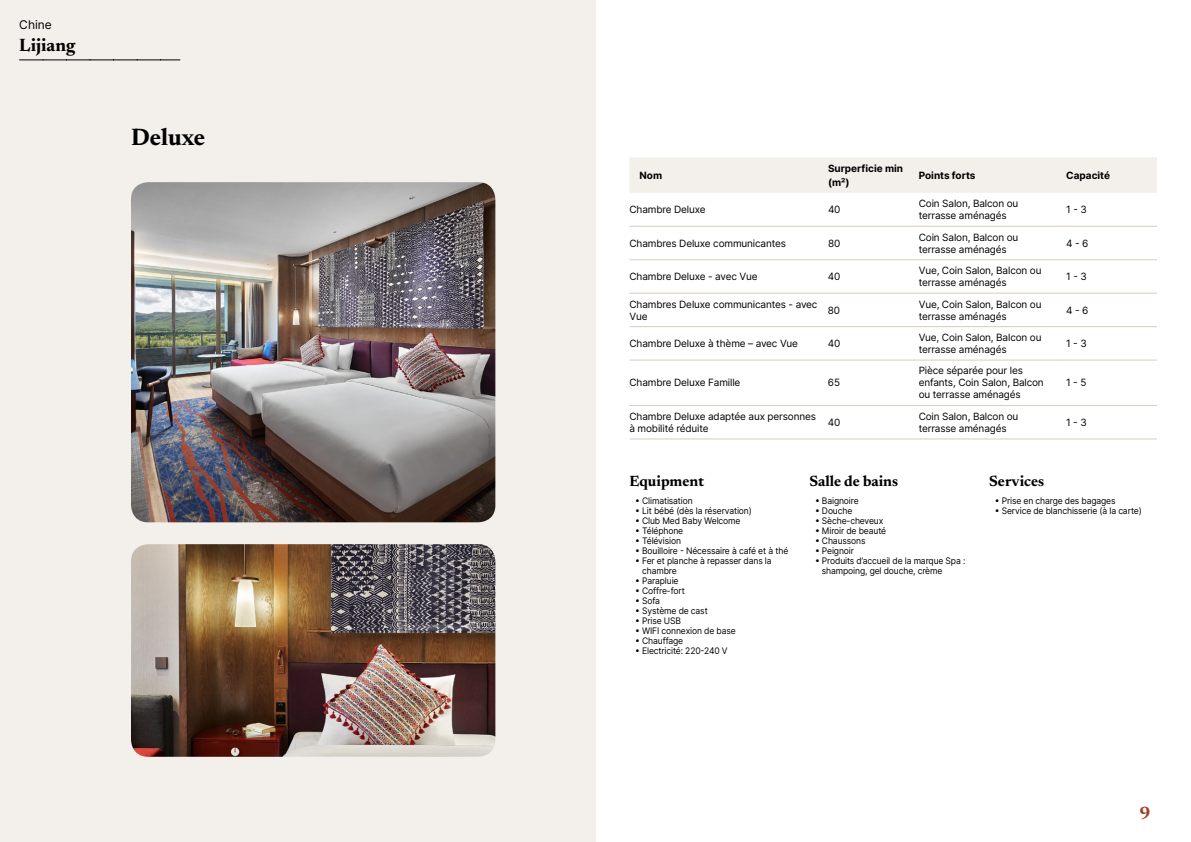
<style>
.page{position:relative;width:1191px;height:842px;background:#fff}
.page>*{position:absolute;margin:0;border:0;box-sizing:border-box;transform-origin:0 0}
.t1{font:700 24px "Newsreader 24 pt";color:#000}
.t2{font:700 18px "Newsreader 24 pt";color:#000}
.t3{font:700 18px "Newsreader 24 pt";color:#9d432c}
.t4{font:700 15px "Newsreader 24 pt";color:#000}
.t5{font:12px "Inter";color:#000}
.t6{font:10px/12px "Inter";letter-spacing:-.015em;color:#000}
.t7{font:700 10px/14px "Inter";color:#000}
.t8{font:9px/10px "Inter";letter-spacing:-.015em;color:#000;scale:.95 1}
</style>
<div class="page">
<div style="left:0;top:0;width:595px;height:842px;background:#f3f0ec"></div>
<img style="left:131px;top:182px;width:364px;height:340px">
<img style="left:131px;top:544px;width:364px;height:213px">
<svg style="left:20px;top:60px;width:160px;height:1px"></svg>
<div style="left:630px;top:157px;width:527px;height:36px;background:#f3f0ec"></div>
<hr style="left:629px;top:226px;width:199px;height:1px;background:#d7cdc1">
<hr style="left:828px;top:226px;width:90px;height:1px;background:#d7cdc1">
<hr style="left:918px;top:226px;width:148px;height:1px;background:#d7cdc1">
<hr style="left:1066px;top:226px;width:91px;height:1px;background:#d7cdc1">
<hr style="left:629px;top:259px;width:199px;height:1px;background:#d7cdc1">
<hr style="left:828px;top:259px;width:90px;height:1px;background:#d7cdc1">
<hr style="left:918px;top:259px;width:148px;height:1px;background:#d7cdc1">
<hr style="left:1066px;top:259px;width:91px;height:1px;background:#d7cdc1">
<hr style="left:629px;top:293px;width:199px;height:1px;background:#d7cdc1">
<hr style="left:828px;top:293px;width:90px;height:1px;background:#d7cdc1">
<hr style="left:918px;top:293px;width:148px;height:1px;background:#d7cdc1">
<hr style="left:1066px;top:293px;width:91px;height:1px;background:#d7cdc1">
<hr style="left:629px;top:326px;width:199px;height:1px;background:#d7cdc1">
<hr style="left:828px;top:326px;width:90px;height:1px;background:#d7cdc1">
<hr style="left:918px;top:326px;width:148px;height:1px;background:#d7cdc1">
<hr style="left:1066px;top:326px;width:91px;height:1px;background:#d7cdc1">
<hr style="left:629px;top:360px;width:199px;height:1px;background:#d7cdc1">
<hr style="left:828px;top:360px;width:90px;height:1px;background:#d7cdc1">
<hr style="left:918px;top:360px;width:148px;height:1px;background:#d7cdc1">
<hr style="left:1066px;top:360px;width:91px;height:1px;background:#d7cdc1">
<hr style="left:629px;top:405px;width:199px;height:1px;background:#d7cdc1">
<hr style="left:828px;top:405px;width:90px;height:1px;background:#d7cdc1">
<hr style="left:918px;top:405px;width:148px;height:1px;background:#d7cdc1">
<hr style="left:1066px;top:405px;width:91px;height:1px;background:#d7cdc1">
<hr style="left:629px;top:438px;width:199px;height:1px;background:#d7cdc1">
<hr style="left:828px;top:438px;width:90px;height:1px;background:#d7cdc1">
<hr style="left:918px;top:438px;width:148px;height:1px;background:#d7cdc1">
<hr style="left:1066px;top:438px;width:91px;height:1px;background:#d7cdc1">
<p class="t5" style="left:19px;top:15px;width:34px">Chine</p>
<h2 class="t2" style="left:19px;top:32px;width:57px">Lijiang</h2>
<h1 class="t1" style="left:131px;top:120px;width:76px">Deluxe</h1>
<p class="t7" style="left:639px;top:168px;width:24px">Nom</p>
<p class="t7" style="left:828px;top:161px;width:77px">Surperficie min (m²)</p>
<p class="t7" style="left:918px;top:168px;width:58px">Points forts</p>
<p class="t7" style="left:1066px;top:168px;width:45px">Capacité</p>
<p class="t6" style="left:629px;top:203px;width:78px">Chambre Deluxe</p>
<p class="t6" style="left:828px;top:203px;width:14px">40</p>
<p class="t6" style="left:918px;top:197px;width:101px">Coin Salon, Balcon ou terrasse aménagés</p>
<p class="t6" style="left:1066px;top:203px;width:22px">1 - 3</p>
<p class="t6" style="left:629px;top:237px;width:158px">Chambres Deluxe communicantes</p>
<p class="t6" style="left:828px;top:237px;width:14px">80</p>
<p class="t6" style="left:918px;top:231px;width:101px">Coin Salon, Balcon ou terrasse aménagés</p>
<p class="t6" style="left:1066px;top:237px;width:24px">4 - 6</p>
<p class="t6" style="left:629px;top:270px;width:130px">Chambre Deluxe - avec Vue</p>
<p class="t6" style="left:828px;top:270px;width:14px">40</p>
<p class="t6" style="left:918px;top:264px;width:124px">Vue, Coin Salon, Balcon ou terrasse aménagés</p>
<p class="t6" style="left:1066px;top:270px;width:22px">1 - 3</p>
<p class="t6" style="left:629px;top:298px;width:189px">Chambres Deluxe communicantes - avec<br>Vue</p>
<p class="t6" style="left:828px;top:304px;width:14px">80</p>
<p class="t6" style="left:918px;top:298px;width:124px">Vue, Coin Salon, Balcon ou terrasse aménagés</p>
<p class="t6" style="left:1066px;top:304px;width:24px">4 - 6</p>
<p class="t6" style="left:629px;top:337px;width:170px">Chambre Deluxe à thème – avec Vue</p>
<p class="t6" style="left:828px;top:337px;width:14px">40</p>
<p class="t6" style="left:918px;top:331px;width:124px">Vue, Coin Salon, Balcon ou terrasse aménagés</p>
<p class="t6" style="left:1066px;top:337px;width:22px">1 - 3</p>
<p class="t6" style="left:629px;top:377px;width:112px">Chambre Deluxe Famille</p>
<p class="t6" style="left:828px;top:377px;width:14px">65</p>
<p class="t6" style="left:918px;top:365px;width:127px">Pièce séparée pour les enfants, Coin Salon, Balcon ou terrasse aménagés</p>
<p class="t6" style="left:1066px;top:377px;width:22px">1 - 5</p>
<p class="t6" style="left:629px;top:410px;width:188px">Chambre Deluxe adaptée aux personnes à mobilité réduite</p>
<p class="t6" style="left:828px;top:416px;width:14px">40</p>
<p class="t6" style="left:918px;top:410px;width:101px">Coin Salon, Balcon ou terrasse aménagés</p>
<p class="t6" style="left:1066px;top:416px;width:22px">1 - 3</p>
<h3 class="t4" style="left:629px;top:470px;width:76px">Equipment</h3>
<p class="t8" style="left:635px;top:496px;width:62px">• Climatisation</p>
<p class="t8" style="left:635px;top:506px;width:124px">• Lit bébé (dès la réservation)</p>
<p class="t8" style="left:635px;top:516px;width:112px">• Club Med Baby Welcome</p>
<p class="t8" style="left:635px;top:526px;width:52px">• Téléphone</p>
<p class="t8" style="left:635px;top:536px;width:50px">• Télévision</p>
<p class="t8" style="left:635px;top:546px;width:163px">• Bouilloire - Nécessaire à café et à thé</p>
<p class="t8" style="left:642px;top:556px;width:138px;text-indent:-7px">• Fer et planche à repasser dans la chambre</p>
<p class="t8" style="left:635px;top:576px;width:47px">• Parapluie</p>
<p class="t8" style="left:635px;top:586px;width:54px">• Coffre-fort</p>
<p class="t8" style="left:635px;top:596px;width:28px">• Sofa</p>
<p class="t8" style="left:635px;top:606px;width:78px">• Système de cast</p>
<p class="t8" style="left:635px;top:616px;width:50px">• Prise USB</p>
<p class="t8" style="left:635px;top:626px;width:107px">• WIFI connexion de base</p>
<p class="t8" style="left:635px;top:636px;width:52px">• Chauffage</p>
<p class="t8" style="left:635px;top:646px;width:99px">• Electricité: 220-240 V</p>
<h3 class="t4" style="left:809px;top:470px;width:90px">Salle de bains</h3>
<p class="t8" style="left:815px;top:496px;width:47px">• Baignoire</p>
<p class="t8" style="left:815px;top:506px;width:41px">• Douche</p>
<p class="t8" style="left:815px;top:516px;width:73px">• Sèche-cheveux</p>
<p class="t8" style="left:815px;top:526px;width:76px">• Miroir de beauté</p>
<p class="t8" style="left:815px;top:536px;width:55px">• Chaussons</p>
<p class="t8" style="left:815px;top:546px;width:43px">• Peignoir</p>
<p class="t8" style="left:822px;top:556px;width:152px;text-indent:-7px">• Produits d’accueil de la marque Spa : shampoing, gel douche, crème</p>
<h3 class="t4" style="left:989px;top:470px;width:57px">Services</h3>
<p class="t8" style="left:994px;top:496px;width:129px">• Prise en charge des bagages</p>
<p class="t8" style="left:994px;top:506px;width:156px">• Service de blanchisserie (à la carte)</p>
<h2 class="t3" style="left:1139px;top:800px;width:13px">9</h2>
</div>
